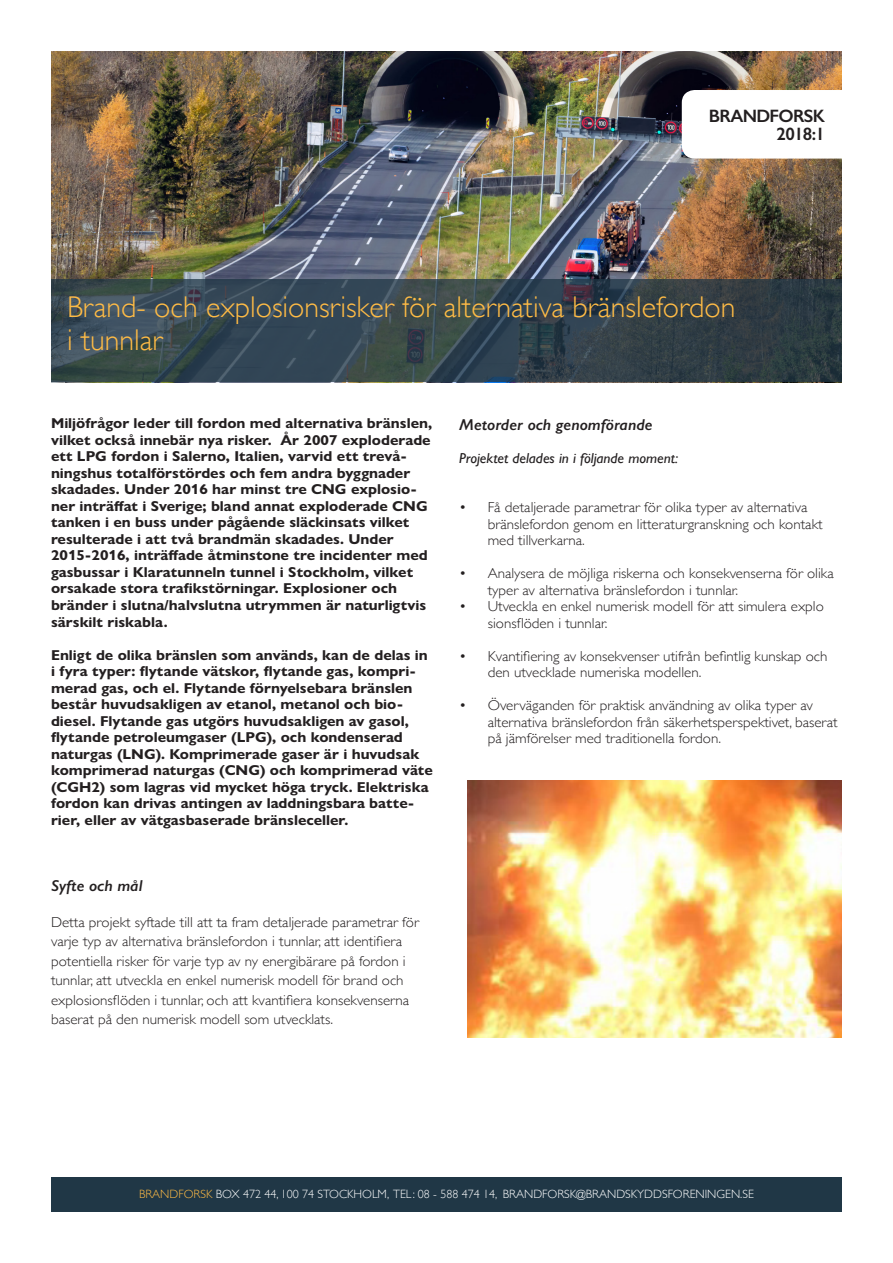
<style>
.page{position:relative;width:893px;height:1263px;background:#fff}
.page>*{position:absolute;margin:0;border:0;box-sizing:border-box;transform-origin:0 0}
.t1{font:300 30px/33px "Gill Sans";color:#ffbb45}
.t2{font:600 18px/18.6px "Gill Sans";letter-spacing:-.04em;color:#231f20;text-align:right}
.t3{font:italic 600 15.9px "Gill Sans";color:#231f20;scale:1.04 1}
.t4{font:700 14.4px/16.5px "Gill Sans Nova";color:#231f20;scale:1.04 1}
.t5{font:300 14.4px/16.5px "Gill Sans";color:#231f20;scale:1.04 1}
.t6{font:italic 14.4px "Gill Sans";color:#231f20;scale:1.04 1}
.t7{font:300 12px "Gill Sans";color:#fff}
.s1{color:#ffbb45}
</style>
<div class="page">
<div style="left:51px;top:1178px;width:791px;height:34px;background:#203746"></div>
<img style="left:51px;top:51px;width:791px;height:228px">
<svg style="left:51px;top:279px;width:791px;height:103px;background:#34444d"></svg>
<div style="left:682px;top:90px;width:173px;height:69px;background:#fff;border-radius:13px"></div>
<img style="left:468px;top:781px;width:374px;height:256px">
<p class="t2" style="left:709px;top:106px;width:118px">BRANDFORSK<br>2018:1</p>
<p class="t1" style="left:67px;top:289px;width:670px">Brand- och explosionsrisker för alternativa bränslefordon i tunnlar</p>
<p class="t4" style="left:51px;top:415px;width:368px">Miljöfrågor leder till fordon med alternativa bränslen, vilket också innebär nya risker. År 2007 exploderade ett LPG fordon i Salerno, Italien, varvid ett trevå&shy;ningshus totalförstördes och fem andra byggnader skadades. Under 2016 har minst tre CNG explosio&shy;ner inträffat i Sverige; bland annat exploderade CNG tanken i en buss under pågående släckinsats vilket resulterade i att två brandmän skadades. Under 2015-2016, inträffade åtminstone tre incidenter med gasbussar i Klaratunneln tunnel i Stockholm, vilket orsakade stora trafikstörningar. Explosioner och bränder i slutna/halvslutna utrymmen är naturligtvis särskilt riskabla.</p>
<p class="t4" style="left:51px;top:646px;width:369px">Enligt de olika bränslen som används, kan de delas in i fyra typer: flytande vätskor, flytande gas, kompri&shy;merad gas, och el. Flytande förnyelsebara bränslen består huvudsakligen av etanol, metanol och bio&shy;diesel. Flytande gas utgörs huvudsakligen av gasol, flytande petroleumgaser (LPG), och kondenserad naturgas (LNG). Komprimerade gaser är i huvudsak komprimerad naturgas (CNG) och komprimerad väte (CGH2) som lagras vid mycket höga tryck. Elektriska fordon kan drivas antingen av laddningsbara batte&shy;rier, eller av vätgasbaserade bränsleceller.</p>
<p class="t3" style="left:51px;top:875px;width:89px">Syfte och mål</p>
<p class="t5" style="left:51px;top:911px;width:355px;line-height:19.5px">Detta projekt syftade till att ta fram detaljerade parametrar för varje typ av alternativa bränslefordon i tunnlar, att identifiera potentiella risker för varje typ av ny energibärare på fordon i tunnlar, att utveckla en enkel numerisk modell för brand och explosionsflöden i tunnlar, och att kvantifiera konsekvenserna baserat på den numerisk modell som utvecklats.</p>
<p class="t3" style="left:459px;top:414px;width:187px">Metorder och genomförande</p>
<p class="t6" style="left:459px;top:449px;width:212px">Projektet delades in i följande moment:</p>
<p class="t5" style="left:488px;top:498px;width:323px;text-indent:-28px">• Få detaljerade parametrar för olika typer av alternativa bränslefordon genom en litteraturgranskning och kontakt med tillverkarna.</p>
<p class="t5" style="left:488px;top:564px;width:334px;text-indent:-28px">• Analysera de möjliga riskerna och konsekvenserna för olika typer av alternativa bränslefordon i tunnlar.</p>
<p class="t5" style="left:488px;top:597px;width:325px;text-indent:-28px">• Utveckla en enkel numerisk modell för att simulera explo sionsflöden i tunnlar.</p>
<p class="t5" style="left:488px;top:647px;width:328px;text-indent:-28px">• Kvantifiering av konsekvenser utifrån befintlig kunskap och den utvecklade numeriska modellen.</p>
<p class="t5" style="left:488px;top:696px;width:338px;text-indent:-28px">• Överväganden för praktisk användning av olika typer av alternativa bränslefordon från säkerhetsperspektivet, baserat på jämförelser med traditionella fordon.</p>
<p class="t7" style="left:139px;top:1184px;width:616px"><span class="s1">BRANDFORSK</span> BOX 472 44, 100 74 STOCKHOLM, TEL: 08 - 588 474 14, BRANDFORSK@BRANDSKYDDSFORENINGEN.SE</p>
</div>
